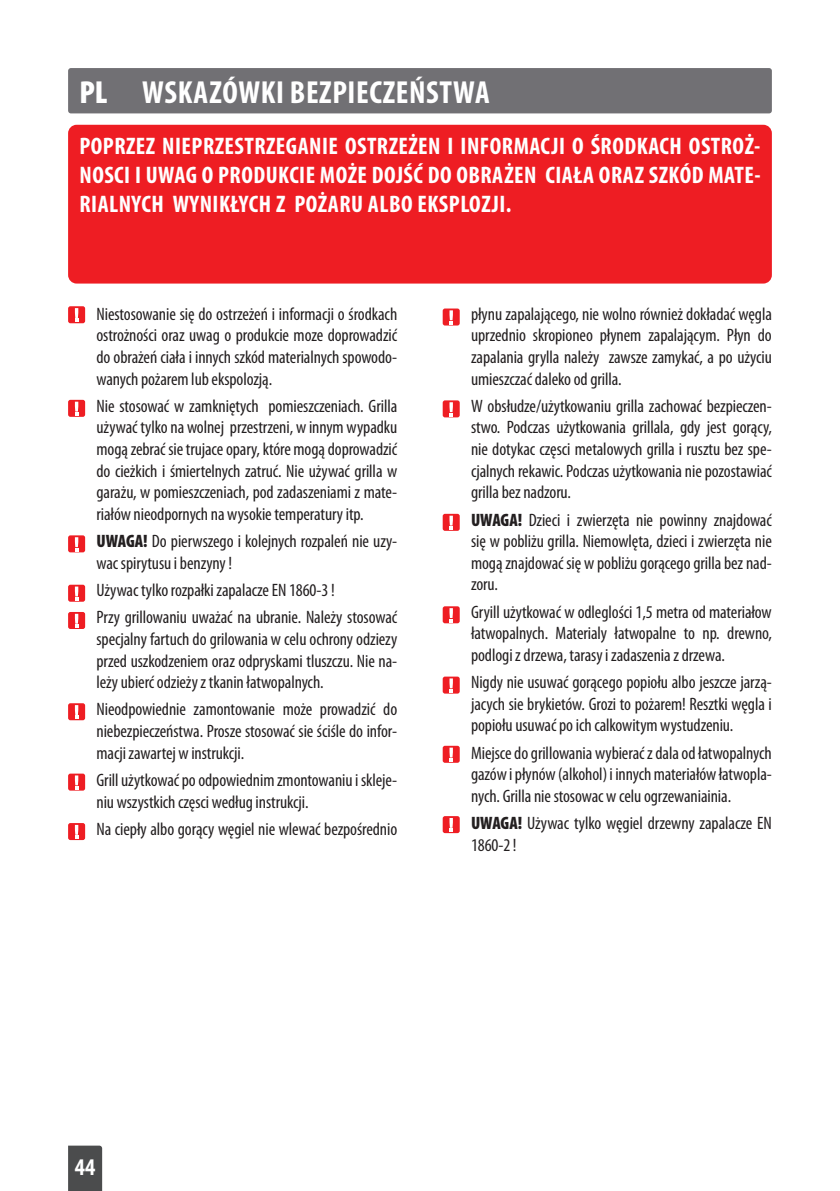
<style>
.page{position:relative;width:840px;height:1191px;background:#fff}
.page>*{position:absolute;margin:0;border:0;box-sizing:border-box;transform-origin:0 0}
.t1{font:700 condensed 32px "Myriad Pro";letter-spacing:.02em;color:#fff}
.t2{font:700 condensed 24px/28.8px "Myriad Pro";letter-spacing:.02em;color:#fff;text-align:justify}
.t3{font:condensed 18px/21.6px "Myriad Pro";letter-spacing:-.005em;color:#231f20;text-align:justify}
.s1{font-weight:900}
</style>
<div class="page">
<div style="left:68px;top:1145px;width:34px;height:46px;background:#4b4c4d"></div>
<div style="left:68px;top:68px;width:703px;height:45px;background:#717074;border-radius:3px"></div>
<div style="left:68px;top:125px;width:703px;height:158px;background:#ee1d23;border-radius:9px"></div>
<div style="left:68px;top:773px;width:17px;height:17px;background:#ee1d23;border-radius:2px"></div>
<svg style="left:75px;top:775px;width:3px;height:14px"></svg>
<div style="left:68px;top:823px;width:17px;height:17px;background:#ee1d23;border-radius:2px"></div>
<svg style="left:75px;top:825px;width:3px;height:14px"></svg>
<div style="left:68px;top:306px;width:17px;height:17px;background:#ee1d23;border-radius:2px"></div>
<svg style="left:75px;top:308px;width:3px;height:14px"></svg>
<div style="left:68px;top:585px;width:17px;height:17px;background:#ee1d23;border-radius:2px"></div>
<svg style="left:75px;top:586px;width:3px;height:14px"></svg>
<div style="left:68px;top:535px;width:17px;height:17px;background:#ee1d23;border-radius:2px"></div>
<svg style="left:75px;top:537px;width:3px;height:14px"></svg>
<div style="left:68px;top:400px;width:17px;height:17px;background:#ee1d23;border-radius:2px"></div>
<svg style="left:75px;top:402px;width:3px;height:13px"></svg>
<div style="left:68px;top:612px;width:17px;height:17px;background:#ee1d23;border-radius:2px"></div>
<svg style="left:75px;top:614px;width:3px;height:14px"></svg>
<div style="left:68px;top:703px;width:17px;height:17px;background:#ee1d23;border-radius:2px"></div>
<svg style="left:75px;top:705px;width:3px;height:14px"></svg>
<div style="left:442px;top:606px;width:17px;height:17px;background:#ee1d23;border-radius:2px"></div>
<svg style="left:449px;top:608px;width:3px;height:14px"></svg>
<div style="left:442px;top:514px;width:17px;height:17px;background:#ee1d23;border-radius:2px"></div>
<svg style="left:449px;top:515px;width:3px;height:14px"></svg>
<div style="left:442px;top:400px;width:17px;height:17px;background:#ee1d23;border-radius:2px"></div>
<svg style="left:449px;top:402px;width:3px;height:14px"></svg>
<div style="left:442px;top:308px;width:17px;height:17px;background:#ee1d23;border-radius:2px"></div>
<svg style="left:449px;top:310px;width:3px;height:14px"></svg>
<div style="left:442px;top:676px;width:17px;height:17px;background:#ee1d23;border-radius:2px"></div>
<svg style="left:449px;top:678px;width:3px;height:14px"></svg>
<div style="left:442px;top:746px;width:17px;height:17px;background:#ee1d23;border-radius:2px"></div>
<svg style="left:449px;top:747px;width:3px;height:14px"></svg>
<div style="left:442px;top:816px;width:17px;height:17px;background:#ee1d23;border-radius:2px"></div>
<svg style="left:449px;top:818px;width:3px;height:14px"></svg>
<h1 class="t1" style="left:79px;top:72px;width:411px"><span class="s1">PL</span> WSKAZÓWKI BEZPIECZEŃSTWA</h1>
<h2 class="t2" style="left:79px;top:131px;width:682px">POPRZEZ NIEPRZESTRZEGANIE OSTRZEŻEN I INFORMACJI O ŚRODKACH OSTROŻ-NOSCI I UWAG O PRODUKCIE MOŻE DOJŚĆ DO OBRAŻEN CIAŁA ORAZ SZKÓD MATE-RIALNYCH WYNIKŁYCH Z POŻARU ALBO EKSPLOZJI.</h2>
<p class="t3" style="left:96px;top:303px;width:302px">Niestosowanie się do ostrzeżeń i informacji o środkach ostrożności oraz uwag o produkcie moze doprowadzić do obrażeń ciała i innych szkód materialnych spowodo&shy;wanych pożarem lub ekspolozją.</p>
<p class="t3" style="left:96px;top:395px;width:302px">Nie stosować w zamkniętych pomieszczeniach. Grilla używać tylko na wolnej przestrzeni, w innym wypadku mogą zebrać sie trujace opary, które mogą doprowadzić do cieżkich i śmiertelnych zatruć. Nie używać grilla w garażu, w pomieszczeniach, pod zadaszeniami z mate&shy;riałów nieodpornych na wysokie temperatury itp.</p>
<p class="t3" style="left:96px;top:530px;width:302px"><span class="s1">UWAGA!</span> Do pierwszego i kolejnych rozpaleń nie uzy&shy;wac spirytusu i benzyny !</p>
<p class="t3" style="left:96px;top:576px;width:302px;line-height:27.2px">Używac tylko rozpałki zapalacze EN 1860-3 !<br>Przy grillowaniu uważać na ubranie. Należy stosować</p>
<p class="t3" style="left:96px;top:628px;width:302px">specjalny fartuch do grilowania w celu ochrony odziezy przed uszkodzeniem oraz odpryskami tluszczu. Nie na&shy;leży ubierć odzieży z tkanin łatwopalnych.</p>
<p class="t3" style="left:96px;top:698px;width:302px">Nieodpowiednie zamontowanie może prowadzić do niebezpieczeństwa. Prosze stosować sie ściśle do infor&shy;macji zawartej w instrukcji.</p>
<p class="t3" style="left:96px;top:769px;width:302px">Grill użytkować po odpowiednim zmontowaniu i skleje&shy;niu wszystkich częsci według instrukcji.</p>
<p class="t3" style="left:96px;top:818px;width:302px">Na ciepły albo gorący węgiel nie wlewać bezpośrednio</p>
<p class="t3" style="left:471px;top:303px;width:302px">płynu zapalającego, nie wolno również dokładać węgla uprzednio skropioneo płynem zapalającym. Płyn do zapalania grylla należy zawsze zamykać, a po użyciu umieszczać daleko od grilla.</p>
<p class="t3" style="left:471px;top:395px;width:302px">W obsłudze/użytkowaniu grilla zachować bezpieczen&shy;stwo. Podczas użytkowania grillala, gdy jest gorący, nie dotykac częsci metalowych grilla i rusztu bez spe&shy;cjalnych rekawic. Podczas użytkowania nie pozostawiać grilla bez nadzoru.</p>
<p class="t3" style="left:471px;top:508px;width:302px"><span class="s1">UWAGA!</span> Dzieci i zwierzęta nie powinny znajdować się w pobliżu grilla. Niemowlęta, dzieci i zwierzęta nie mogą znajdować się w pobliżu gorącego grilla bez nad&shy;zoru.</p>
<p class="t3" style="left:471px;top:600px;width:302px">Gryill użytkować w odleglości 1,5 metra od materiałow łatwopalnych. Materialy łatwopalne to np. drewno, podlogi z drzewa, tarasy i zadaszenia z drzewa.</p>
<p class="t3" style="left:471px;top:671px;width:302px">Nigdy nie usuwać gorącego popiołu albo jeszcze jarzą&shy;jacych sie brykietów. Grozi to pożarem! Resztki węgla i popiołu usuwać po ich calkowitym wystudzeniu.</p>
<p class="t3" style="left:471px;top:741px;width:302px">Miejsce do grillowania wybierać z dala od łatwopalnych gazów i płynów (alkohol) i innych materiałów łatwopla&shy;nych. Grilla nie stosowac w celu ogrzewaniainia.</p>
<p class="t3" style="left:471px;top:812px;width:302px"><span class="s1">UWAGA!</span> Używac tylko węgiel drzewny zapalacze EN<br>1860-2 !</p>
<h2 class="t2" style="left:75px;top:1152px;width:22px">44</h2>
</div>
